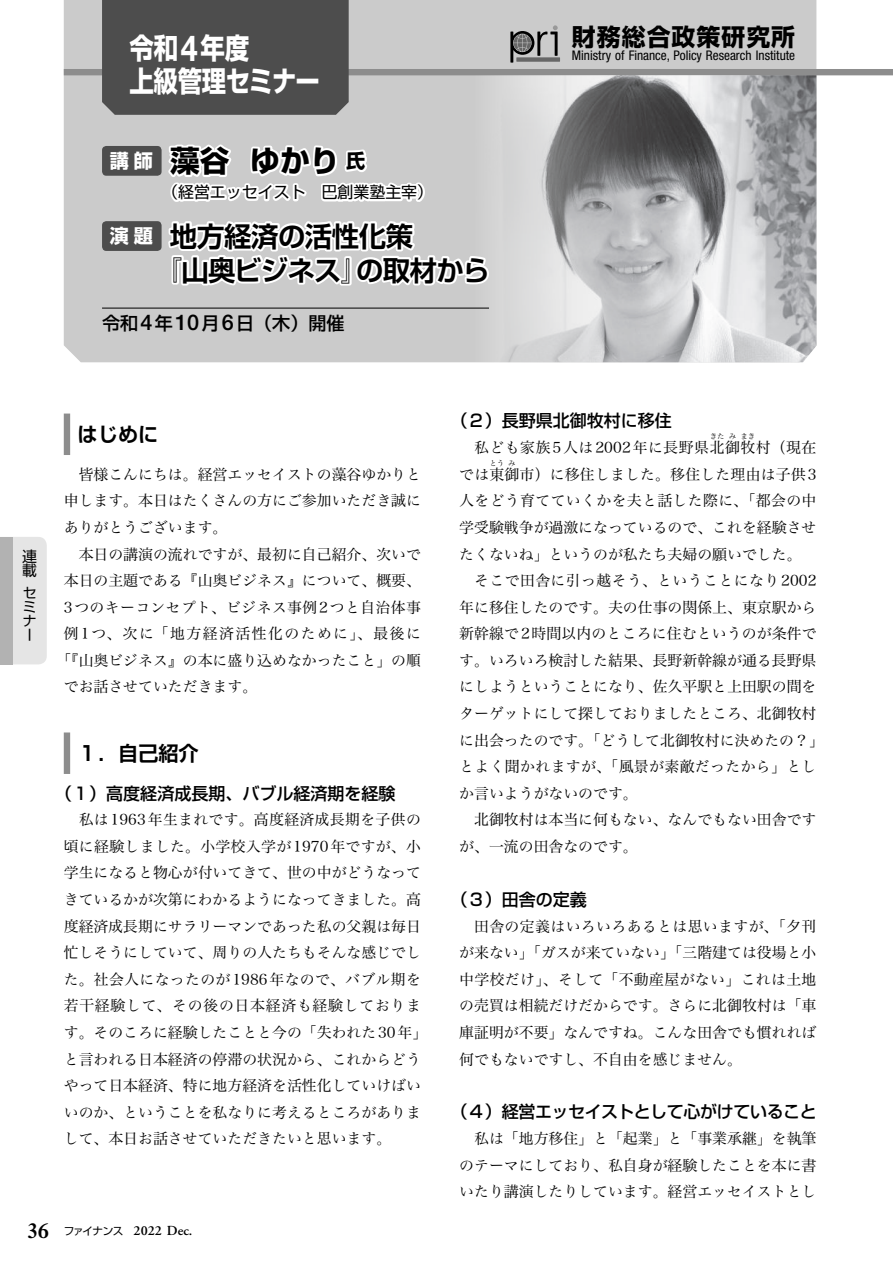
<style>
.page{position:relative;width:893px;height:1263px;background:#fff}
.page>*{position:absolute;margin:0;border:0;box-sizing:border-box;transform-origin:0 0}
.t1{font:700 29.7px "Shin Go Pr 6 N";color:#000}
.t2{font:700 28.65px/33px "Shin Go Pr 6 N";letter-spacing:-.01em;color:#fff;scale:.85 1}
.t3{font:700 27.6px/34px "Shin Go Pro De";letter-spacing:-.02em;color:#000}
.t4{font:700 23.85px "Shin Go Pr 6 N";letter-spacing:.04em;color:#000}
.t5{font:700 20.25px "Shin Go Pr 6 N De";color:#000}
.t6{font:700 19.2px "Shin Go Pr 6 N";color:#fff}
.t7{font:500 18px "Shin Go Pr 6 N";color:#000}
.t8{font:500 16.95px "Shin Go Pr 6 N";color:#000}
.t9{font:500 16.95px "Shin Go Pr 6 N";letter-spacing:-.02em;color:#000}
.t10{font:15.9px "Shin Go Pr 6 N";color:#000}
.t11{font:14.85px/26.5px "Hiragino Serif Pr 6 N W3";color:#000;text-align:justify}
.t12{font:14.85px "Hiragino Serif Pr 6 N W3";letter-spacing:.025em;color:#000}
.t13{font:14.85px "Hiragino Serif Pr 6 N W3";letter-spacing:.035em;color:#000}
.t14{font:14.85px "Hiragino Serif Pr 6 N W3";letter-spacing:.095em;color:#000}
.t15{font:14.85px/14.9px "Shin Go Pr 6 N";color:#000}
.t16{font:600 13.8px "Adobe Garamond Pro";color:#000}
.t17{font:13.8px/13.8px "Shin Go Pr 6 N";color:#000;text-align:justify}
.t18{font:condensed 13.35px "Helvetica Neue LT Std";color:#000}
.t19{font:7.5px "Hiragino Serif Pr 6 N W3";color:#000}
.s1{font-family:"Helvetica Neue LT Std";font-size:35.85px}
.s2{font-size:19.2px}
.s3{font-family:"Helvetica Neue LT Std";font-size:21.75px}
.s4{font-family:"Times LT Std";font-size:21.3px}
.s5{font-family:"Shin Go Pr 6 N";font-weight:400;font-size:10.65px}
</style>
<div class="page">
<div style="left:64px;top:0;width:752px;height:362px;background:#cbcbcb"></div>
<div style="left:64px;top:69px;width:829px;height:6px;background:#8d8d8d"></div>
<div style="left:516px;top:57px;width:44px;height:5px;background:#676767"></div>
<svg style="left:510px;top:25px;width:48px;height:38px;background:#878787"></svg>
<div style="left:102px;top:0;width:247px;height:115px;background:#4d4d4d"></div>
<div style="left:64px;top:414px;width:6px;height:41px;background:#8d8d8d"></div>
<div style="left:64px;top:732px;width:6px;height:42px;background:#8d8d8d"></div>
<img style="left:471px;top:75px;width:345px;height:287px">
<hr style="left:102px;top:308px;width:387px;height:1px;background:#000">
<svg style="left:165px;top:141px;width:326px;height:149px"></svg>
<div style="left:102px;top:221px;width:60px;height:30px;background:#4d4d4d;border-radius:4px"></div>
<div style="left:102px;top:146px;width:60px;height:30px;background:#4d4d4d;border-radius:4px"></div>
<div style="left:13px;top:537px;width:34px;height:127px;background:#e5e5e5"></div>
<div style="left:0;top:537px;width:13px;height:127px;background:#b2b2b2"></div>
<h2 class="t2" style="left:129px;top:31px;width:226px">令和<span class="s1">4</span>年度　<br>上級管理セミナー</h2>
<p class="t6" style="left:110px;top:146px;width:45px">講師</p>
<p class="t6" style="left:110px;top:221px;width:45px">演題</p>
<h1 class="t1" style="left:170px;top:137px;width:197px">藻谷 ゆかり<span class="s2">氏</span></h1>
<p class="t10" style="left:162px;top:179px;width:273px">（経営エッセイスト　巴創業塾主宰）</p>
<h3 class="t3" style="left:155px;top:216px;width:336px;text-indent:15px">地方経済の活性化策<br>『山奥ビジネス』の取材から</h3>
<p class="t7" style="left:102px;top:308px;width:244px">令和<span class="s3">4</span>年<span class="s3">10</span>月<span class="s3">6</span>日（木）開催</p>
<h3 class="t4" style="left:572px;top:18px;width:225px">財務総合政策研究所</h3>
<p class="t18" style="left:572px;top:48px;width:225px">Ministry of Finance, Policy Research Institute</p>
<p class="t15" style="left:22px;top:547px;width:16px">連載</p>
<p class="t17" style="left:23px;top:585px;width:14px">セミナー</p>
<h3 class="t5" style="left:78px;top:418px;width:82px">はじめに</h3>
<p class="t11" style="left:64px;top:460px;width:359px;text-indent:15px">皆様こんにちは。経営エッセイストの藻谷ゆかりと申します。本日はたくさんの方にご参加いただき誠にありがとうございます。</p>
<p class="t11" style="left:79px;top:539px;width:344px">本日の講演の流れですが、最初に自己紹介、次いで</p>
<p class="t11" style="left:64px;top:566px;width:359px">本日の主題である『山奥ビジネス』について、概要、</p>
<p class="t12" style="left:64px;top:594px;width:359px">3つのキーコンセプト、ビジネス事例2つと自治体事</p>
<p class="t14" style="left:64px;top:621px;width:359px">例1つ、次に「地方経済活性化のために」、最後に</p>
<p class="t11" style="left:56px;top:646px;width:366px">「『山奥ビジネス』の本に盛り込めなかったこと」の順</p>
<p class="t11" style="left:64px;top:672px;width:195px">でお話させていただきます。</p>
<h3 class="t5" style="left:78px;top:736px;width:123px">１．自己紹介</h3>
<p class="t8" style="left:55px;top:779px;width:342px">（１）高度経済成長期、バブル経済期を経験</p>
<p class="t11" style="left:64px;top:805px;width:365px;text-align:left;text-indent:15px">私は1963年生まれです。高度経済成長期を子供の頃に経験しました。小学校入学が1970年ですが、小学生になると物心が付いてきて、世の中がどうなってきているかが次第にわかるようになってきました。高度経済成長期にサラリーマンであった私の父親は毎日忙しそうにしていて、周りの人たちもそんな感じでした。社会人になったのが1986年なので、バブル期を若干経験して、その後の日本経済も経験しております。そのころに経験したことと今の「失われた30年」と言われる日本経済の停滞の状況から、これからどうやって日本経済、特に地方経済を活性化していけばいいのか、ということを私なりに考えるところがありまして、本日お話させていただきたいと思います。</p>
<p class="t8" style="left:451px;top:407px;width:223px">（２）長野県北御牧村に移住</p>
<p class="t13" style="left:474px;top:435px;width:344px">私ども家族5人は2002年に長野県北御牧村（現在</p>
<p class="t19" style="left:710px;top:430px;width:16px">きた</p>
<p class="t19" style="left:729px;top:430px;width:9px">み</p>
<p class="t19" style="left:740px;top:430px;width:16px">まき</p>
<p class="t11" style="left:459px;top:460px;width:359px">では東御市）に移住しました。移住した理由は子供3</p>
<p class="t19" style="left:489px;top:457px;width:16px">とう</p>
<p class="t19" style="left:508px;top:457px;width:9px">み</p>
<p class="t11" style="left:459px;top:486px;width:359px">人をどう育てていくかを夫と話した際に、「都会の中学受験戦争が過激になっているので、これを経験させたくないね」というのが私たち夫婦の願いでした。</p>
<p class="t11" style="left:459px;top:566px;width:366px;text-align:left;text-indent:15px">そこで田舎に引っ越そう、ということになり2002年に移住したのです。夫の仕事の関係上、東京駅から新幹線で2時間以内のところに住むというのが条件です。いろいろ検討した結果、長野新幹線が通る長野県にしようということになり、佐久平駅と上田駅の間をターゲットにして探しておりましたところ、北御牧村に出会ったのです。「どうして北御牧村に決めたの？」とよく聞かれますが、「風景が素敵だったから」としか言いようがないのです。</p>
<p class="t11" style="left:459px;top:805px;width:359px;text-indent:15px">北御牧村は本当に何もない、なんでもない田舎ですが、一流の田舎なのです。</p>
<p class="t8" style="left:451px;top:885px;width:138px">（３）田舎の定義</p>
<p class="t11" style="left:459px;top:911px;width:359px;text-indent:15px">田舎の定義はいろいろあるとは思いますが、「夕刊が来ない」「ガスが来ていない」「三階建ては役場と小中学校だけ」、そして「不動産屋がない」これは土地の売買は相続だけだからです。さらに北御牧村は「車庫証明が不要」なんですね。こんな田舎でも慣れれば何でもないですし、不自由を感じません。</p>
<p class="t9" style="left:451px;top:1098px;width:367px">（４）経営エッセイストとして心がけていること</p>
<p class="t11" style="left:459px;top:1124px;width:359px;text-indent:15px">私は「地方移住」と「起業」と「事業承継」を執筆のテーマにしており、私自身が経験したことを本に書いたり講演したりしています。経営エッセイストとし</p>
<p class="t16" style="left:28px;top:1223px;width:166px"><span class="s4">36</span> <span class="s5">ファイナンス</span> 2022 Dec.</p>
</div>
